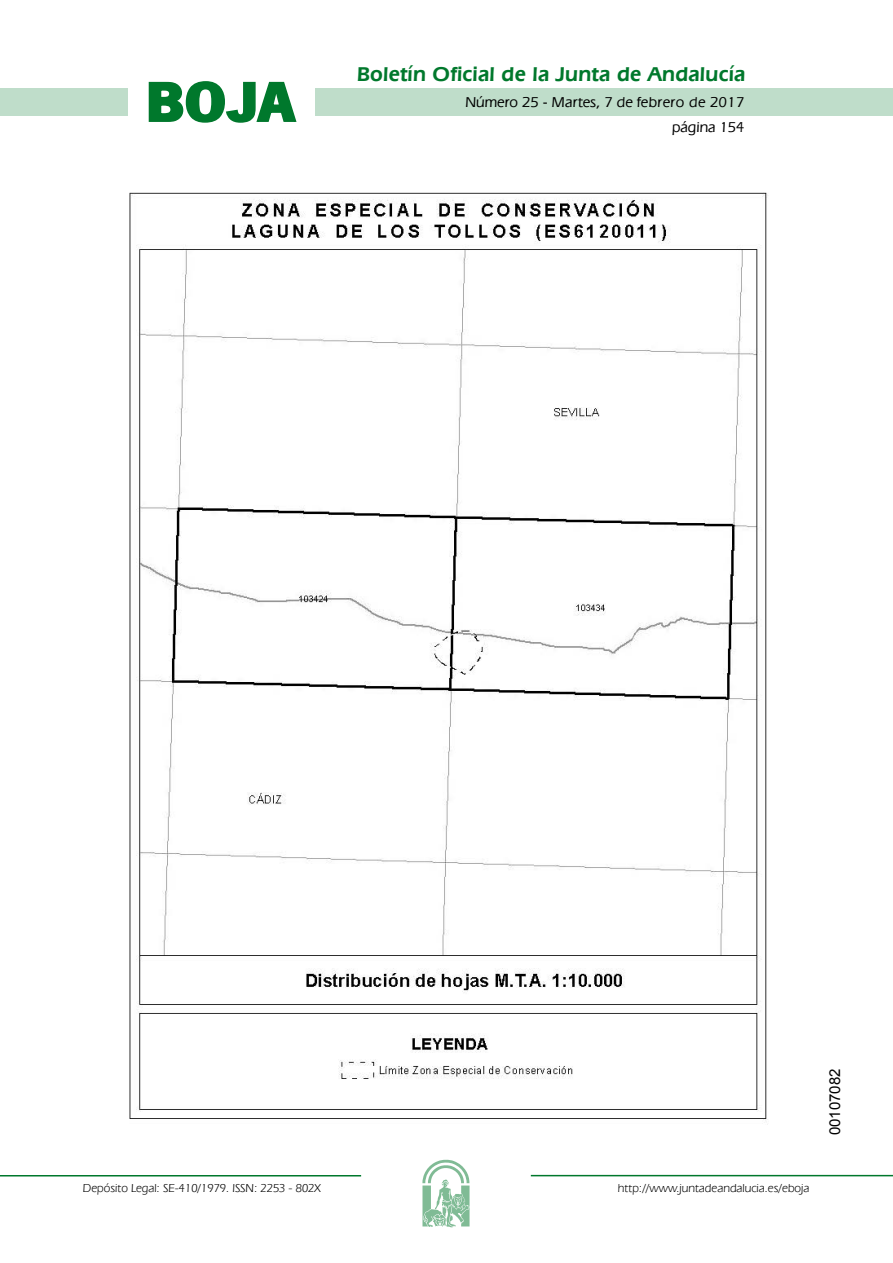
<style>
.page{position:relative;width:893px;height:1263px;background:#fff}
.page>*{position:absolute;margin:0;border:0;box-sizing:border-box;transform-origin:0 0}
.t1{font:700 57.75px "News Got T";color:#00782c;scale:1.14 1}
.t2{font:600 21px "Eras IT Cby BT";letter-spacing:.01em;color:#00782c}
.t3{font:500 15px/24.5px "Eras IT Cby BT";color:#000;text-align:right}
.t4{font:15px "Arial";color:#000}
.t5{font:12px "Eras IT Cby BT";color:#000}
</style>
<div class="page">
<div style="left:315px;top:88px;width:577px;height:28px;background:#bfddca"></div>
<div style="left:0;top:88px;width:128px;height:28px;background:#bfddca"></div>
<hr style="left:0;top:1175px;width:361px;height:2px;background:#00782c">
<svg style="left:422px;top:1159px;width:47px;height:68px"></svg>
<hr style="left:531px;top:1175px;width:361px;height:1px;background:#00782c">
<svg style="left:148px;top:81px;width:149px;height:42px"></svg>
<img style="left:129px;top:192px;width:639px;height:933px">
<h1 class="t1" style="left:145px;top:68px;width:133px">BOJA</h1>
<h2 class="t2" style="left:357px;top:62px;width:390px">Boletín Oficial de la Junta de Andalucía</h2>
<p class="t3" style="left:465px;top:90px;width:280px">Número 25 - Martes, 7 de febrero de 2017 página 154</p>
<p class="t5" style="left:83px;top:1181px;width:239px">Depósito Legal: SE-410/1979. ISSN: 2253 - 802X</p>
<p class="t5" style="left:618px;top:1181px;width:193px">http://www.juntadeandalucia.es/eboja</p>
<p class="t4" style="left:825px;top:1135px;width:68px;rotate:-90deg">00107082</p>
</div>
